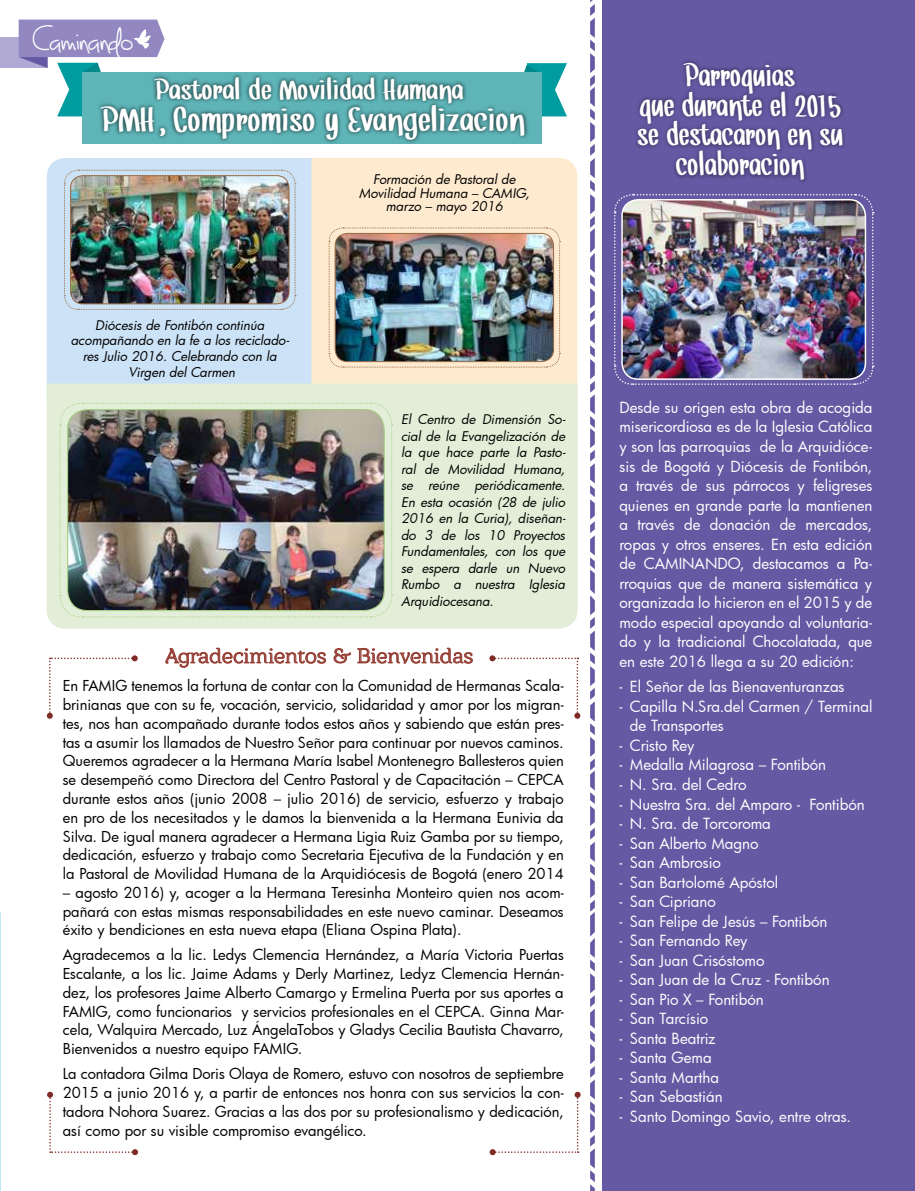
<style>
.page{position:relative;width:915px;height:1191px;background:#fff}
.page>*{position:absolute;margin:0;border:0;box-sizing:border-box;transform-origin:0 0}
.t1{font:italic 34.95px "Snickles";letter-spacing:.02em;color:#fff;scale:1.12 1}
.t2{font:italic 32.85px/29.8px "Snickles";letter-spacing:.02em;color:#fff;text-align:center}
.t3{font:italic 29.55px "Snickles";letter-spacing:.02em;color:#fff;scale:1.12 1}
.t4{font:28.95px "Joy Like Sunshine Through My Windowpane";letter-spacing:-.04em;color:#fff}
.t5{font:21px "Barkentina";color:#964036}
.t6{font:15px/19.5px "Futura";color:#fff;text-align:justify}
.t7{font:14.7px/18.8px "Futura";color:#000;text-align:justify}
.t8{font:italic 13.05px/16.5px "Futura";color:#000;text-align:center}
</style>
<div class="page">
<div style="left:0;top:37px;width:47px;height:30px;background:#b0a9d4"></div>
<div style="left:47px;top:158px;width:264px;height:225px;background:#cce2f6"></div>
<div style="left:311px;top:158px;width:266px;height:225px;background:#feeacf"></div>
<div style="left:602px;top:0;width:312px;height:1191px;background:#6559a3"></div>
<div style="left:633px;top:58px;width:213px;height:126px;background:#000;opacity:.5"></div>
<svg style="left:19px;top:20px;width:145px;height:96px"></svg>
<svg style="left:524px;top:63px;width:43px;height:53px"></svg>
<div style="left:83px;top:72px;width:459px;height:71px;background:#5eb4b7"></div>
<div style="left:97px;top:73px;width:432px;height:71px;background:#000;opacity:.75"></div>
<svg style="left:64px;top:169px;width:232px;height:141px;background:#c6d5e3"></svg>
<img style="left:71px;top:176px;width:218px;height:128px">
<div style="left:70px;top:175px;width:219px;height:129px;border:1px solid #966943;border-radius:12px"></div>
<svg style="left:328px;top:227px;width:232px;height:141px;background:#f2dbbf"></svg>
<img style="left:335px;top:233px;width:218px;height:128px">
<div style="left:334px;top:233px;width:219px;height:129px;border:1px solid #966943;border-radius:12px"></div>
<div style="left:47px;top:384px;width:530px;height:244px;background:#e2eed7"></div>
<svg style="left:59px;top:402px;width:334px;height:216px;background:#ddebd0"></svg>
<img style="left:68px;top:409px;width:316px;height:201px">
<div style="left:67px;top:409px;width:317px;height:202px;border:1px solid #a6ce85;border-radius:20px"></div>
<svg style="left:0;top:912px;width:1px;height:50px"></svg>
<svg style="left:590px;top:0;width:5px;height:1191px"></svg>
<svg style="left:614px;top:194px;width:260px;height:191px"></svg>
<img style="left:621px;top:200px;width:244px;height:179px">
<div style="left:621px;top:199px;width:244px;height:181px;border:2px solid #fff;border-radius:16px"></div>
<svg style="left:165px;top:647px;width:161px;height:21px"></svg>
<svg style="left:333px;top:648px;width:18px;height:16px"></svg>
<svg style="left:357px;top:647px;width:116px;height:17px"></svg>
<svg style="left:489px;top:655px;width:91px;height:63px"></svg>
<svg style="left:489px;top:1091px;width:91px;height:64px"></svg>
<svg style="left:47px;top:655px;width:91px;height:63px"></svg>
<svg style="left:47px;top:1091px;width:91px;height:64px"></svg>
<h3 class="t4" style="left:33px;top:24px;width:103px">Caminando</h3>
<h3 class="t3" style="left:159px;top:76px;width:276px">Pastoral deMovilidad Humana</h3>
<h1 class="t1" style="left:107px;top:104px;width:386px">Pmh ,Compromisoy Evangelizacion</h1>
<p class="t8" style="left:71px;top:317px;width:220px;line-height:15.6px">Diócesis de Fontibón continúa acompañando en la fe a los reciclado&shy;res Julio 2016. Celebrando con la<br>Virgen del Carmen</p>
<p class="t8" style="left:359px;top:173px;width:172px;line-height:13.5px">Formación de Pastoral de<br>Movilidad Humana – CAMIG, marzo – mayo 2016</p>
<p class="t8" style="left:401px;top:411px;width:166px;text-align:justify">El Centro de Dimensión So&shy;cial de la Evangelización de la que hace parte la Pasto&shy;ral de Movilidad Humana, se reúne periódicamente.<br>En esta ocasión (28 de julio 2016 en la Curia), diseñan&shy;do 3 de los 10 Proyectos Fundamentales, con los que se espera darle un Nuevo Rumbo a nuestra Iglesia Arquidiocesana.</p>
<h3 class="t5" style="left:166px;top:643px;width:309px">Agradecimientos &amp; Bienvenidas</h3>
<p class="t7" style="left:63px;top:676px;width:502px">En FAMIG tenemos la fortuna de contar con la Comunidad de Hermanas Scala&shy;brinianas que con su fe, vocación, servicio, solidaridad y amor por los migran&shy;tes, nos han acompañado durante todos estos años y sabiendo que están pres&shy;tas a asumir los llamados de Nuestro Señor para continuar por nuevos caminos.<br>Queremos agradecer a la Hermana María Isabel Montenegro Ballesteros quien se desempeñó como Directora del Centro Pastoral y de Capacitación – CEPCA durante estos años (junio 2008 – julio 2016) de servicio, esfuerzo y trabajo en pro de los necesitados y le damos la bienvenida a la Hermana Eunivia da Silva. De igual manera agradecer a Hermana Ligia Ruiz Gamba por su tiempo, dedicación, esfuerzo y trabajo como Secretaria Ejecutiva de la Fundación y en la Pastoral de Movilidad Humana de la Arquidiócesis de Bogotá (enero 2014</p>
<p class="t7" style="left:63px;top:882px;width:502px">– agosto 2016) y, acoger a la Hermana Teresinha Monteiro quien nos acom&shy;pañará con estas mismas responsabilidades en este nuevo caminar. Deseamos éxito y bendiciones en esta nueva etapa (Eliana Ospina Plata).</p>
<p class="t7" style="left:63px;top:945px;width:502px">Agradecemos a la lic. Ledys Clemencia Hernández, a María Victoria Puertas Escalante, a los lic. Jaime Adams y Derly Martinez, Ledyz Clemencia Hernán&shy;dez, los profesores Jaime Alberto Camargo y Ermelina Puerta por sus aportes a FAMIG, como funcionarios y servicios profesionales en el CEPCA. Ginna Mar&shy;cela, Walquira Mercado, Luz ÁngelaTobos y Gladys Cecilia Bautista Chavarro, Bienvenidos a nuestro equipo FAMIG.</p>
<p class="t7" style="left:63px;top:1064px;width:502px">La contadora Gilma Doris Olaya de Romero, estuvo con nosotros de septiembre 2015 a junio 2016 y, a partir de entonces nos honra con sus servicios la con&shy;tadora Nohora Suarez. Gracias a las dos por su profesionalismo y dedicación, así como por su visible compromiso evangélico.</p>
<h2 class="t2" style="left:641px;top:63px;width:215px">Parroquias queduranteel 2015 sedestacaronensu colaboracion</h2>
<p class="t6" style="left:619px;top:397px;width:254px">Desde su origen esta obra de acogida misericordiosa es de la Iglesia Católica y son las parroquias de la Arquidióce&shy;sis de Bogotá y Diócesis de Fontibón, a través de sus párrocos y feligreses quienes en grande parte la mantienen a través de donación de mercados, ropas y otros enseres. En esta edición de CAMINANDO, destacamos a Pa&shy;rroquias que de manera sistemática y organizada lo hicieron en el 2015 y de modo especial apoyando al voluntaria&shy;do y la tradicional Chocolatada, que en este 2016 llega a su 20 edición:</p>
<p class="t6" style="left:619px;top:677px;width:226px">- El Señor de las Bienaventuranzas</p>
<p class="t6" style="left:629px;top:696px;width:244px;text-indent:-10px">- Capilla N.Sra.del Carmen / Terminal de Transportes</p>
<p class="t6" style="left:619px;top:735px;width:76px">- Cristo Rey</p>
<p class="t6" style="left:619px;top:755px;width:208px">- Medalla Milagrosa – Fontibón</p>
<p class="t6" style="left:619px;top:774px;width:129px">- N. Sra. del Cedro</p>
<p class="t6" style="left:619px;top:794px;width:247px">- Nuestra Sra. del Amparo - Fontibón</p>
<p class="t6" style="left:619px;top:813px;width:153px">- N. Sra. de Torcoroma</p>
<p class="t6" style="left:619px;top:833px;width:140px">- San Alberto Magno</p>
<p class="t6" style="left:619px;top:852px;width:103px">- San Ambrosio</p>
<p class="t6" style="left:619px;top:872px;width:160px">- San Bartolomé Apóstol</p>
<p class="t6" style="left:619px;top:891px;width:98px">- San Cipriano</p>
<p class="t6" style="left:619px;top:911px;width:209px">- San Felipe de Jesús – Fontibón</p>
<p class="t6" style="left:619px;top:930px;width:130px">- San Fernando Rey</p>
<p class="t6" style="left:619px;top:950px;width:146px">- San Juan Crisóstomo</p>
<p class="t6" style="left:619px;top:969px;width:211px">- San Juan de la Cruz - Fontibón</p>
<p class="t6" style="left:619px;top:989px;width:146px">- San Pio X – Fontibón</p>
<p class="t6" style="left:619px;top:1008px;width:90px">- San Tarcísio</p>
<p class="t6" style="left:619px;top:1028px;width:98px">- Santa Beatriz</p>
<p class="t6" style="left:619px;top:1047px;width:94px">- Santa Gema</p>
<p class="t6" style="left:619px;top:1067px;width:101px">- Santa Martha</p>
<p class="t6" style="left:619px;top:1086px;width:105px">- San Sebastián</p>
<p class="t6" style="left:619px;top:1106px;width:233px">- Santo Domingo Savio, entre otras.</p>
</div>
